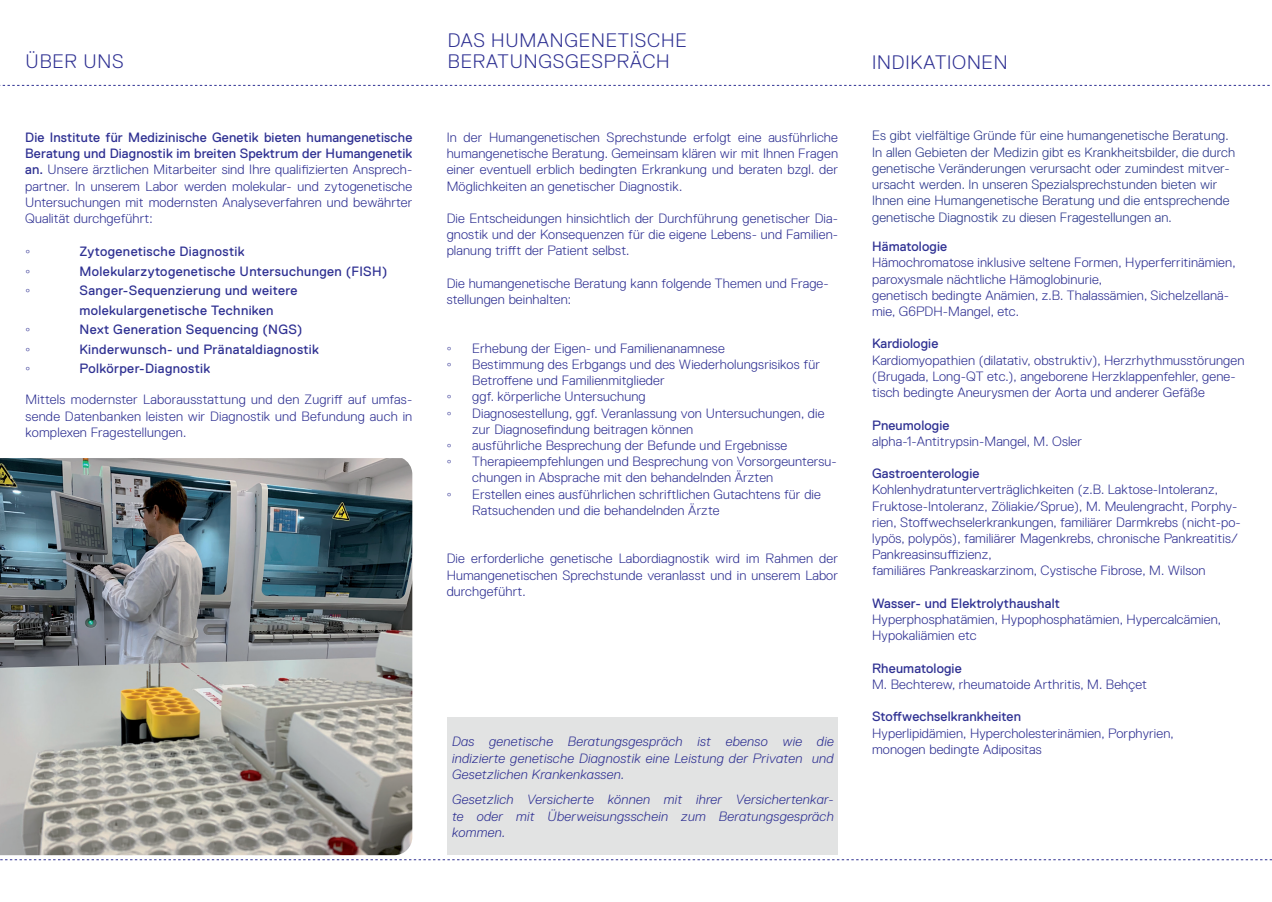
<style>
.page{position:relative;width:1272px;height:902px;background:#fff}
.page>*{position:absolute;margin:0;border:0;box-sizing:border-box;transform-origin:0 0}
.t1{font:300 19.5px/21px "Replica Std";letter-spacing:.04em;color:#2e3092}
.t2{font:300 13.5px/16.2px "Replica Std";letter-spacing:.01em;color:#2e3092}
.t3{font:13.5px/19.5px "Replica Std";letter-spacing:.025em;color:#2e3092}
.t4{font:300 13.5px/16.2px "Replica Std";letter-spacing:.01em;color:#2a368a}
.t5{font:italic 300 13.5px/16.2px "Replica Std";letter-spacing:.02em;color:#2e3092;text-align:justify}
.t6{font:13.5px "Verdana";color:#2e3092}
.s1{font-weight:400}
</style>
<div class="page">
<div style="left:448px;top:717px;width:390px;height:138px;background:#e2e3e3"></div>
<svg style="left:0;top:85px;width:1270px;height:1px"></svg>
<svg style="left:0;top:859px;width:1271px;height:1px"></svg>
<img style="left:0;top:458px;width:412px;height:397px">
<h1 class="t1" style="left:448px;top:30px;width:240px">DAS HUMANGENETISCHE<br>BERATUNGSGESPRÄCH</h1>
<h1 class="t1" style="left:26px;top:51px;width:100px">ÜBER UNS</h1>
<h1 class="t1" style="left:872px;top:52px;width:137px">INDIKATIONEN</h1>
<p class="t2" style="left:25px;top:129px;width:388px;text-align:justify"><span class="s1">Die Institute für Medizinische Genetik bieten humangenetische Beratung und Diagnostik im breiten Spektrum der Humangenetik an.</span> Unsere ärztlichen Mitarbeiter sind Ihre qualifizierten Ansprech&shy;partner. In unserem Labor werden molekular- und zytogenetische Untersuchungen mit modernsten Analyseverfahren und bewährter Qualität durchgeführt:</p>
<p class="t6" style="left:26px;top:242px;width:6px">◦</p>
<p class="t3" style="left:80px;top:242px;width:166px">Zytogenetische Diagnostik</p>
<p class="t6" style="left:26px;top:261px;width:6px">◦</p>
<p class="t3" style="left:80px;top:261px;width:309px">Molekularzytogenetische Untersuchungen (FISH)</p>
<p class="t6" style="left:26px;top:281px;width:6px">◦</p>
<p class="t3" style="left:80px;top:281px;width:220px">Sanger-Sequenzierung und weitere molekulargenetische Techniken</p>
<p class="t6" style="left:26px;top:320px;width:6px">◦</p>
<p class="t3" style="left:80px;top:320px;width:224px">Next Generation Sequencing (NGS)</p>
<p class="t6" style="left:26px;top:339px;width:6px">◦</p>
<p class="t3" style="left:80px;top:339px;width:241px">Kinderwunsch- und Pränataldiagnostik</p>
<p class="t6" style="left:26px;top:359px;width:6px">◦</p>
<p class="t3" style="left:80px;top:359px;width:132px">Polkörper-Diagnostik</p>
<p class="t2" style="left:26px;top:392px;width:388px;text-align:justify">Mittels modernster Laborausstattung und den Zugriff auf umfas&shy;sende Datenbanken leisten wir Diagnostik und Befundung auch in komplexen Fragestellungen.</p>
<p class="t2" style="left:446px;top:129px;width:393px;text-align:justify">In der Humangenetischen Sprechstunde erfolgt eine ausführliche humangenetische Beratung. Gemeinsam klären wir mit Ihnen Fragen einer eventuell erblich bedingten Erkrankung und beraten bzgl. der Möglichkeiten an genetischer Diagnostik.</p>
<p class="t2" style="left:446px;top:210px;width:393px;text-align:justify">Die Entscheidungen hinsichtlich der Durchführung genetischer Dia&shy;gnostik und der Konsequenzen für die eigene Lebens- und Familien&shy;planung trifft der Patient selbst.</p>
<p class="t2" style="left:446px;top:275px;width:383px">Die humangenetische Beratung kann folgende Themen und Frage&shy;stellungen beinhalten:</p>
<p class="t6" style="left:446px;top:338px;width:6px">◦</p>
<p class="t2" style="left:472px;top:340px;width:254px">Erhebung der Eigen- und Familienanamnese</p>
<p class="t6" style="left:446px;top:354px;width:6px">◦</p>
<p class="t2" style="left:472px;top:356px;width:349px">Bestimmung des Erbgangs und des Wiederholungsrisikos für<br>Betroffene und Familienmitglieder</p>
<p class="t6" style="left:446px;top:387px;width:6px">◦</p>
<p class="t2" style="left:472px;top:388px;width:175px">ggf. körperliche Untersuchung</p>
<p class="t6" style="left:446px;top:403px;width:6px">◦</p>
<p class="t2" style="left:472px;top:405px;width:354px">Diagnosestellung, ggf. Veranlassung von Untersuchungen, die zur Diagnosefindung beitragen können</p>
<p class="t6" style="left:446px;top:435px;width:6px">◦</p>
<p class="t2" style="left:472px;top:437px;width:316px">ausführliche Besprechung der Befunde und Ergebnisse</p>
<p class="t6" style="left:446px;top:452px;width:6px">◦</p>
<p class="t2" style="left:472px;top:453px;width:366px">Therapieempfehlungen und Besprechung von Vorsorgeuntersu&shy;chungen in Absprache mit den behandelnden Ärzten</p>
<p class="t6" style="left:446px;top:484px;width:6px">◦</p>
<p class="t2" style="left:472px;top:486px;width:350px">Erstellen eines ausführlichen schriftlichen Gutachtens für die<br>Ratsuchenden und die behandelnden Ärzte</p>
<p class="t2" style="left:446px;top:550px;width:393px;text-align:justify">Die erforderliche genetische Labordiagnostik wird im Rahmen der Humangenetischen Sprechstunde veranlasst und in unserem Labor durchgeführt.</p>
<p class="t5" style="left:452px;top:733px;width:383px">Das genetische Beratungsgespräch ist ebenso wie die indizierte genetische Diagnostik eine Leistung der Privaten und Gesetzlichen Krankenkassen.</p>
<p class="t5" style="left:452px;top:791px;width:383px">Gesetzlich Versicherte können mit ihrer Versichertenkar&shy;te oder mit Überweisungsschein zum Beratungsgespräch kommen.</p>
<p class="t4" style="left:872px;top:128px;width:365px">Es gibt vielfältige Gründe für eine humangenetische Beratung.<br>In allen Gebieten der Medizin gibt es Krankheitsbilder, die durch genetische Veränderungen verursacht oder zumindest mitver&shy;ursacht werden. In unseren Spezialsprechstunden bieten wir Ihnen eine Humangenetische Beratung und die entsprechende genetische Diagnostik zu diesen Fragestellungen an.</p>
<p class="t3" style="left:872px;top:237px;width:77px">Hämatologie</p>
<p class="t2" style="left:872px;top:255px;width:365px">Hämochromatose inklusive seltene Formen, Hyperferritinämien, paroxysmale nächtliche Hämoglobinurie,<br>genetisch bedingte Anämien, z.B. Thalassämien, Sichelzellanä&shy;mie, G6PDH-Mangel, etc.</p>
<p class="t3" style="left:872px;top:334px;width:68px">Kardiologie</p>
<p class="t2" style="left:872px;top:352px;width:374px">Kardiomyopathien (dilatativ, obstruktiv), Herzrhythmusstörungen (Brugada, Long-QT etc.), angeborene Herzklappenfehler, gene&shy;tisch bedingte Aneurysmen der Aorta und anderer Gefäße</p>
<p class="t3" style="left:872px;top:415px;width:79px">Pneumologie</p>
<p class="t2" style="left:872px;top:433px;width:211px">alpha-1-Antitrypsin-Mangel, M. Osler</p>
<p class="t3" style="left:872px;top:464px;width:109px">Gastroenterologie</p>
<p class="t2" style="left:872px;top:481px;width:370px">Kohlenhydratunterverträglichkeiten (z.B. Laktose-Intoleranz, Fruktose-Intoleranz, Zöliakie/Sprue), M. Meulengracht, Porphy&shy;rien, Stoffwechselerkrankungen, familiärer Darmkrebs (nicht-po&shy;lypös, polypös), familiärer Magenkrebs, chronische Pankreatitis/ Pankreasinsuffizienz,<br>familiäres Pankreaskarzinom, Cystische Fibrose, M. Wilson</p>
<p class="t3" style="left:872px;top:593px;width:189px">Wasser- und Elektrolythaushalt</p>
<p class="t2" style="left:872px;top:611px;width:350px">Hyperphosphatämien, Hypophosphatämien, Hypercalcämien,<br>Hypokaliämien etc</p>
<p class="t3" style="left:872px;top:658px;width:91px">Rheumatologie</p>
<p class="t2" style="left:872px;top:676px;width:276px">M. Bechterew, rheumatoide Arthritis, M. Behçet</p>
<p class="t3" style="left:872px;top:707px;width:150px">Stoffwechselkrankheiten</p>
<p class="t2" style="left:872px;top:724px;width:303px">Hyperlipidämien, Hypercholesterinämien, Porphyrien, monogen bedingte Adipositas</p>
</div>
